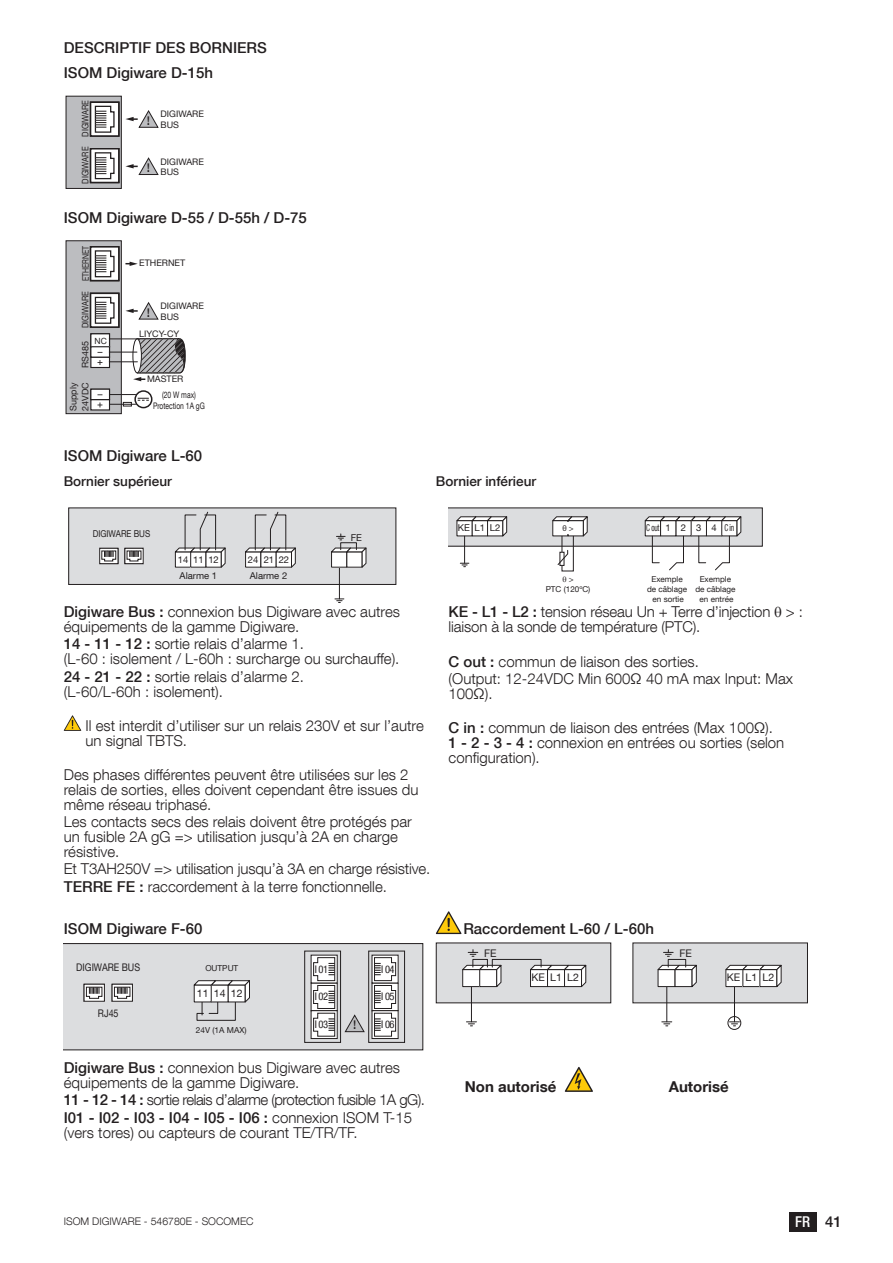
<style>
.page{position:relative;width:893px;height:1263px;background:#fff}
.page>*{position:absolute;margin:0;border:0;box-sizing:border-box;transform-origin:0 0}
.t1{font:300 15px/15px "Helvetica Neue LT Com";color:#231f20}
.t2{font:500 15px/25.2px "Helvetica Neue LT Com";color:#231f20}
.t3{font:300 15px/17.1px "Helvetica Neue LT Com";letter-spacing:-.035em;color:#231f20}
.t4{font:700 15px "Helvetica Neue LT Com";color:#231f20}
.t5{font:500 condensed 15px "Helvetica Neue LT Com";color:#fff}
.t6{font:500 13.5px "Helvetica Neue LT Com";color:#231f20}
.t7{font:700 12px "Helvetica Neue LT Com";color:#231f20;scale:.77 1}
.t8{font:300 10.5px "Helvetica Neue LT Com";color:#231f20}
.t9{font:10.5px "Helvetica Neue LT Com";color:#231f20}
.t10{font:condensed 10.5px "Helvetica Neue LT Com";letter-spacing:-.04em;color:#231f20}
.t11{font:10.5px "Helvetica Neue LT Com";color:#231f20;scale:.85 1}
.t12{font:9.45px/15.9px "Helvetica Neue LT Com";color:#231f20}
.t13{font:9.45px "Helvetica Neue LT Com";color:#231f20;scale:.85 1}
.t14{font:condensed 9.45px "Helvetica Neue LT Com";color:#231f20;scale:.78 1}
.t15{font:9px/10.5px "Helvetica Neue LT Com";color:#231f20}
.t16{font:9px "Helvetica Neue LT Com";color:#231f20;scale:.85 1}
.t17{font:9px/10.8px "Helvetica Neue LT Com";color:#231f20;text-align:center;scale:.75 1}
.t18{font:8.55px "Helvetica Neue LT Com";color:#231f20}
.t19{font:8.25px "Helvetica Neue LT Com";color:#231f20}
.t20{font:8.1px/9.8px "Helvetica Neue LT Com";color:#231f20;text-align:center}
.s1{font-weight:500}
.s2{font-stretch:normal}
.s3{font-stretch:normal;color:#231f20}
</style>
<div class="page">
<div style="left:789px;top:1212px;width:27px;height:19px;background:#231f20"></div>
<svg style="left:66px;top:96px;width:93px;height:93px"></svg>
<svg style="left:66px;top:240px;width:120px;height:174px"></svg>
<div style="left:69px;top:508px;width:327px;height:76px;background:#dcdddf"></div>
<div style="left:68px;top:508px;width:328px;height:77px;border:1px solid #231f20"></div>
<div style="left:99px;top:548px;width:19px;height:16px;border:1px solid #231f20"></div>
<svg style="left:101px;top:550px;width:15px;height:12px"></svg>
<div style="left:125px;top:548px;width:19px;height:16px;border:1px solid #231f20"></div>
<svg style="left:126px;top:550px;width:16px;height:12px"></svg>
<svg style="left:175px;top:511px;width:51px;height:57px"></svg>
<svg style="left:245px;top:511px;width:51px;height:57px"></svg>
<hr style="left:339px;top:567px;width:1px;height:32px;background:#231f20">
<svg style="left:335px;top:598px;width:9px;height:5px"></svg>
<svg style="left:331px;top:547px;width:36px;height:21px"></svg>
<svg style="left:336px;top:534px;width:9px;height:6px"></svg>
<div style="left:340px;top:542px;width:17px;height:8px;border:1px solid #231f20"></div>
<svg style="left:64px;top:715px;width:17px;height:16px"></svg>
<svg style="left:436px;top:911px;width:25px;height:23px"></svg>
<svg style="left:64px;top:943px;width:359px;height:107px;background:#d0d0d2"></svg>
<div style="left:436px;top:943px;width:175px;height:60px;background:#dcdddf"></div>
<div style="left:633px;top:943px;width:174px;height:60px;background:#dcdddf"></div>
<hr style="left:666px;top:986px;width:1px;height:36px;background:#231f20">
<svg style="left:662px;top:1021px;width:10px;height:5px"></svg>
<hr style="left:734px;top:986px;width:1px;height:36px;background:#231f20">
<svg style="left:730px;top:1021px;width:9px;height:5px"></svg>
<svg style="left:657px;top:964px;width:40px;height:23px"></svg>
<svg style="left:663px;top:950px;width:10px;height:7px"></svg>
<div style="left:668px;top:959px;width:18px;height:8px;border:1px solid #231f20"></div>
<svg style="left:725px;top:964px;width:57px;height:23px"></svg>
<hr style="left:471px;top:986px;width:1px;height:36px;background:#231f20">
<svg style="left:466px;top:1021px;width:10px;height:5px"></svg>
<svg style="left:462px;top:964px;width:40px;height:23px"></svg>
<svg style="left:468px;top:950px;width:10px;height:7px"></svg>
<div style="left:472px;top:959px;width:16px;height:8px;border:1px solid #231f20"></div>
<svg style="left:530px;top:964px;width:57px;height:23px"></svg>
<div style="left:492px;top:959px;width:49px;height:8px;border:1px solid #231f20"></div>
<div style="left:728px;top:1016px;width:13px;height:14px;border:1px solid #231f20;border-radius:50%"></div>
<svg style="left:565px;top:1067px;width:28px;height:25px"></svg>
<svg style="left:449px;top:508px;width:314px;height:64px"></svg>
<p class="t2" style="left:64px;top:35px;width:205px">DESCRIPTIF DES BORNIERS<br>ISOM Digiware D-15h</p>
<p class="t16" style="left:80px;top:184px;width:100px;rotate:-90deg">DIGIWARE DIGIWARE</p>
<p class="t15" style="left:147px;top:109px;width:58px;text-indent:13px">DIGIWARE <sup>!</sup> BUS</p>
<p class="t15" style="left:147px;top:156px;width:58px;text-indent:13px">DIGIWARE <sup>!</sup> BUS</p>
<p class="t2" style="left:64px;top:205px;width:245px">ISOM Digiware D-55 / D-55h / D-75</p>
<p class="t16" style="left:80px;top:328px;width:99px;rotate:-90deg">DIGIWARE ETHERNET</p>
<p class="t15" style="left:139px;top:257px;width:47px">ETHERNET</p>
<p class="t15" style="left:147px;top:301px;width:58px;text-indent:13px">DIGIWARE <sup>!</sup> BUS</p>
<p class="t15" style="left:139px;top:328px;width:42px">LIYCY-CY</p>
<p class="t15" style="left:147px;top:374px;width:38px">MASTER</p>
<p class="t18" style="left:95px;top:336px;width:14px">NC</p>
<p class="t15" style="left:80px;top:368px;width:29px;rotate:-90deg">RS485</p>
<p class="t15" style="left:67px;top:411px;width:30px;line-height:12px;rotate:-90deg">Supply<br>24VDC</p>
<p class="t17" style="left:153px;top:389px;width:71px">(20 W max)<br>Protection 1A gG</p>
<p class="t2" style="left:64px;top:443px;width:140px">ISOM Digiware L-60</p>
<p class="t6" style="left:64px;top:473px;width:110px">Bornier supérieur</p>
<p class="t6" style="left:436px;top:473px;width:102px">Bornier inférieur</p>
<p class="t13" style="left:93px;top:528px;width:69px">DIGIWARE BUS</p>
<p class="t12" style="left:178px;top:551px;width:41px">14 11<br>Alarme 1</p>
<p class="t12" style="left:208px;top:551px;width:12px">12</p>
<p class="t12" style="left:248px;top:551px;width:41px">24 21<br>Alarme 2</p>
<p class="t12" style="left:279px;top:551px;width:12px">22</p>
<p class="t12" style="left:351px;top:529px;width:13px">FE</p>
<p class="t1" style="left:64px;top:604px;width:338px"><span class="s1">Digiware Bus :</span> connexion bus Digiware avec autres équipements de la gamme Digiware.</p>
<p class="t1" style="left:64px;top:636px;width:337px"><span class="s1">14 - 11 - 12 :</span> sortie relais d’alarme 1.<br>(L-60 : isolement / L-60h : surcharge ou surchauffe).</p>
<p class="t1" style="left:64px;top:668px;width:242px"><span class="s1">24 - 21 - 22 :</span> sortie relais d’alarme 2. (L-60/L-60h : isolement).</p>
<p class="t1" style="left:85px;top:718px;width:340px">Il est interdit d’utiliser sur un relais 230V et sur l’autre un signal TBTS.</p>
<p class="t1" style="left:64px;top:767px;width:356px">Des phases différentes peuvent être utilisées sur les 2 relais de sorties, elles doivent cependant être issues du même réseau triphasé.</p>
<p class="t1" style="left:64px;top:814px;width:350px">Les contacts secs des relais doivent être protégés par un fusible 2A gG =&gt; utilisation jusqu’à 2A en charge résistive.</p>
<p class="t1" style="left:64px;top:860px;width:368px;line-height:17.1px">Et T3AH250V =&gt; utilisation jusqu’à 3A en charge résistive.<br><span class="s1">TERRE FE :</span> raccordement à la terre fonctionnelle.</p>
<p class="t12" style="left:458px;top:520px;width:44px">KE L1 L2</p>
<p class="t20" style="left:569px;top:523px;width:6px">&gt;</p>
<p class="t14" style="left:646px;top:522px;width:114px">C out<span class="s2">1 2 3 4</span>C in</p>
<p class="t20" style="left:546px;top:574px;width:46px;text-align:left;text-indent:23px">&gt;<br>PTC (120ºC)</p>
<p class="t20" style="left:647px;top:574px;width:42px">Exemple de câblage en sortie</p>
<p class="t20" style="left:695px;top:574px;width:42px">Exemple de câblage en entrée</p>
<p class="t1" style="left:449px;top:604px;width:356px"><span class="s1">KE - L1 - L2 :</span> tension réseau Un + Terre d’injection &gt; : liaison à la sonde de température (PTC).</p>
<p class="t1" style="left:449px;top:652px;width:346px;line-height:17.1px"><span class="s1">C out :</span> commun de liaison des sorties.<br>(Output: 12-24VDC Min 600Ω 40 mA max Input: Max</p>
<p class="t1" style="left:449px;top:685px;width:46px">100Ω).</p>
<p class="t1" style="left:449px;top:720px;width:337px"><span class="s1">C in :</span> commun de liaison des entrées (Max 100Ω).<br><span class="s1">1 - 2 - 3 - 4 :</span> connexion en entrées ou sorties (selon configuration).</p>
<p class="t2" style="left:64px;top:916px;width:140px">ISOM Digiware F-60</p>
<p class="t2" style="left:463px;top:916px;width:192px">Raccordement L-60 / L-60h</p>
<p class="t11" style="left:76px;top:961px;width:77px">DIGIWARE BUS</p>
<p class="t11" style="left:98px;top:1007px;width:26px">RJ45</p>
<p class="t9" style="left:484px;top:947px;width:14px">FE</p>
<p class="t19" style="left:205px;top:963px;width:34px">OUTPUT</p>
<p class="t10" style="left:315px;top:963px;width:15px">I 01</p>
<p class="t10" style="left:315px;top:990px;width:15px">I 02</p>
<p class="t10" style="left:315px;top:1018px;width:15px">I 03</p>
<p class="t7" style="left:353px;top:1017px;width:5px">!</p>
<p class="t10" style="left:381px;top:963px;width:15px">I 04</p>
<p class="t10" style="left:381px;top:990px;width:15px">I 05</p>
<p class="t10" style="left:381px;top:1018px;width:15px">I 06</p>
<p class="t9" style="left:532px;top:971px;width:49px">KE L1 L2</p>
<p class="t9" style="left:197px;top:986px;width:13px">11</p>
<p class="t9" style="left:214px;top:986px;width:30px">14 12</p>
<p class="t19" style="left:196px;top:1024px;width:52px">24V (1A MAX)</p>
<p class="t9" style="left:679px;top:947px;width:14px">FE</p>
<p class="t9" style="left:727px;top:971px;width:49px">KE L1 L2</p>
<p class="t1" style="left:64px;top:1060px;width:338px"><span class="s1">Digiware Bus :</span> connexion bus Digiware avec autres équipements de la gamme Digiware.</p>
<p class="t3" style="left:64px;top:1091px;width:363px"><span class="s1">11 - 12 - 14 :</span> sortie relais d’alarme (protection fusible 1A gG).<br><span class="s1">I01 - I02 - I03 - I04 - I05 - I06 :</span> connexion ISOM T-15</p>
<p class="t1" style="left:64px;top:1124px;width:295px">(vers tores) ou capteurs de courant TE/TR/TF.</p>
<p class="t4" style="left:465px;top:1077px;width:93px">Non autorisé</p>
<p class="t4" style="left:669px;top:1077px;width:61px">Autorisé</p>
<p class="t8" style="left:64px;top:1215px;width:191px">ISOM DIGIWARE - 546780E - SOCOMEC</p>
<p class="t5" style="left:795px;top:1212px;width:48px">FR <span class="s3">41</span></p>
</div>
